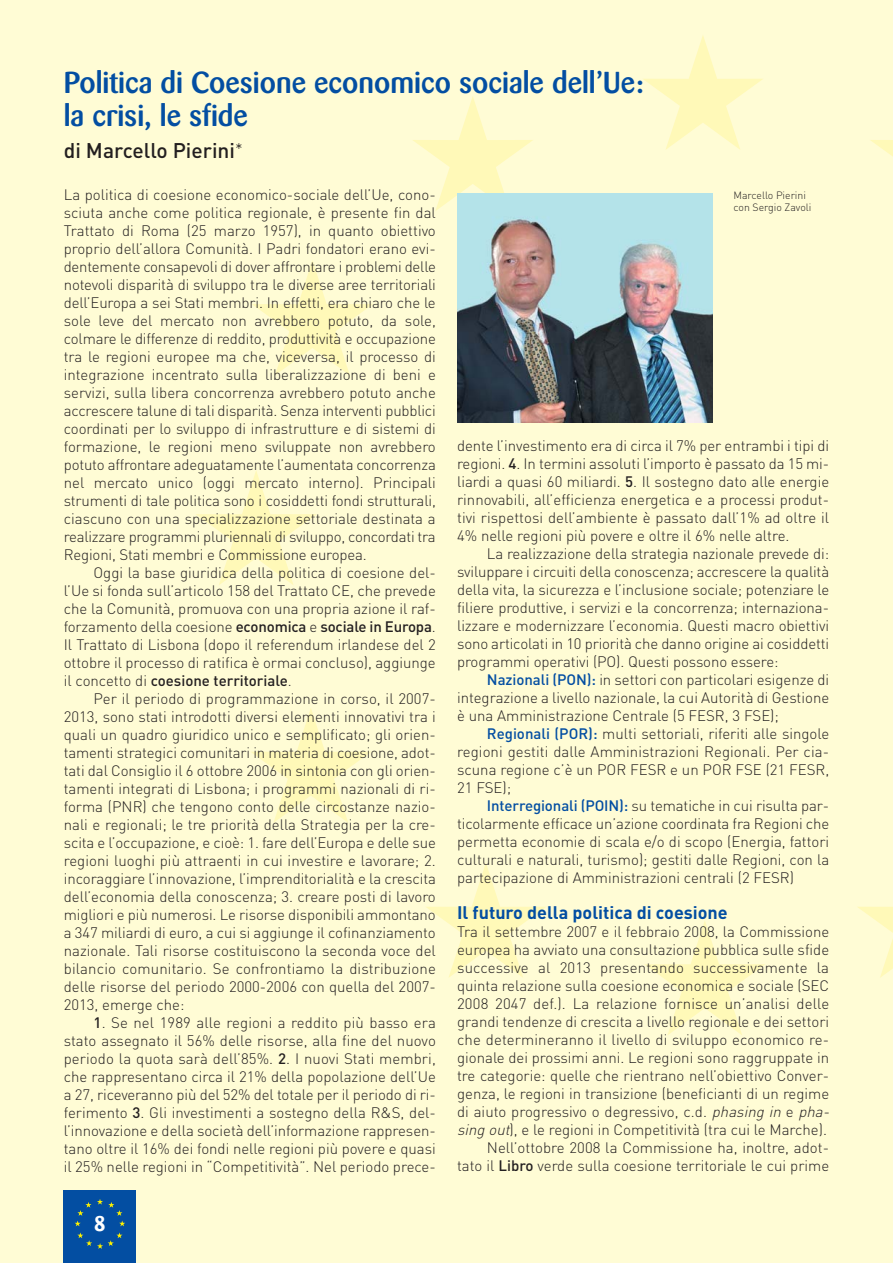
<style>
.page{position:relative;width:893px;height:1263px;background:#fffcd5}
.page>*{position:absolute;margin:0;border:0;box-sizing:border-box;transform-origin:0 0}
.t1{font:500 30px/33px "Barmeno BQ";color:#034ea2}
.t2{font:500 21px "DIN";color:#231f20}
.t3{font:700 21px "Barmeno BQ";color:#fff}
.t4{font:700 18px "DIN";color:#034ea2}
.t5{font:300 15px/18px "DIN";color:#231f20;text-align:justify}
.t6{font:300 10.5px/12px "DIN";color:#231f20}
.s1{font-weight:300;font-size:16.5px}
.s2{font-weight:500}
.s3{font-weight:500;color:#034ea2}
.s4{font-style:italic}
</style>
<div class="page">
<svg style="left:643px;top:36px;width:120px;height:113px"></svg>
<svg style="left:645px;top:921px;width:120px;height:114px"></svg>
<svg style="left:858px;top:907px;width:35px;height:71px"></svg>
<svg style="left:870px;top:140px;width:23px;height:16px"></svg>
<svg style="left:426px;top:863px;width:120px;height:114px"></svg>
<svg style="left:251px;top:708px;width:120px;height:114px"></svg>
<svg style="left:196px;top:471px;width:120px;height:114px"></svg>
<svg style="left:252px;top:261px;width:121px;height:114px"></svg>
<svg style="left:413px;top:96px;width:120px;height:115px"></svg>
<div style="left:64px;top:1191px;width:72px;height:72px;background:#034ea2"></div>
<svg style="left:77px;top:1232px;width:45px;height:17px"></svg>
<svg style="left:75px;top:1199px;width:50px;height:27px"></svg>
<img style="left:457px;top:193px;width:255px;height:229px">
<h1 class="t1" style="left:64px;top:69px;width:582px">Politica di Coesione economico sociale dell’Ue: la crisi, le sfide</h1>
<h2 class="t2" style="left:64px;top:143px;width:180px">di Marcello Pierini<span class="s1">*</span></h2>
<p class="t5" style="left:64px;top:187px;width:374px">La politica di coesione economico-sociale dell’Ue, cono - sciuta anche come politica regionale, è presente fin dal Trattato di Roma (25 marzo 1957), in quanto obiettivo proprio dell’allora Comunità. I Padri fondatori erano evi&shy;dentemente consapevoli di dover affrontare i problemi delle notevoli disparità di sviluppo tra le diverse aree territoriali dell’Europa a sei Stati membri. In effetti, era chiaro che le sole leve del mercato non avrebbero potuto, da sole, colmare le differenze di reddito, produttività e occupazione tra le regioni europee ma che, viceversa, il processo di integrazione incentrato sulla liberalizzazione di beni e servizi, sulla libera concorrenza avrebbero potuto anche accrescere talune di tali disparità. Senza interventi pubblici coordinati per lo sviluppo di infra strutture e di sistemi di formazione, le regioni meno svi luppate non avrebbero potuto affrontare adegua tamente l’aumentata concorrenza nel mercato unico (oggi mercato interno). Principali strumenti di tale politica sono i co siddetti fondi strutturali, ciascuno con una specializ zazione settoriale destinata a realizzare programmi pluriennali di sviluppo, concordati tra Regioni, Stati mem bri e Commissione europea.</p>
<p class="t5" style="left:64px;top:565px;width:374px;text-indent:30px">Oggi la base giuridica della politica di coesione del&shy;l’Ue si fonda sull’articolo 158 del Trattato CE, che prevede che la Comunità, promuova con una propria azione il raf&shy;forzamento della coesione <span class="s2">economica</span> e <span class="s2">sociale in Europa</span>.<br>Il Trattato di Lisbona (dopo il referendum irlandese del 2 ottobre il processo di ratifica è ormai concluso), aggiunge il concetto di <span class="s2">coesione territoriale</span>.</p>
<p class="t5" style="left:64px;top:691px;width:374px;text-indent:30px">Per il periodo di programmazione in corso, il 2007- 2013, sono stati introdotti diversi elementi innovativi tra i quali un quadro giuridico unico e semplificato; gli orien&shy;tamenti strategici comunitari in materia di coesione, adot&shy;tati dal Consiglio il 6 ottobre 2006 in sintonia con gli orien&shy;tamenti integrati di Lisbona; i programmi nazionali di ri&shy;forma (PNR) che tengono conto delle circostanze nazio&shy;nali e regionali; le tre priorità della Strategia per la cre&shy;scita e l’occupazione, e cioè: 1. fare dell’Europa e delle sue regioni luoghi più attraenti in cui investire e lavorare; 2. incoraggiare l’innovazione, l’imprenditorialità e la crescita dell’economia della conoscenza; 3. creare posti di lavoro migliori e più numerosi. Le risorse disponibili ammontano a 347 miliardi di euro, a cui si aggiunge il cofinanziamento nazionale. Tali risorse costituiscono la seconda voce del bilancio comunitario. Se confrontiamo la distribuzione delle risorse del periodo 2000-2006 con quella del 2007- 2013, emerge che:</p>
<p class="t5" style="left:64px;top:1015px;width:374px;text-indent:30px"><span class="s2">1</span>. Se nel 1989 alle regioni a reddito più basso era stato assegnato il 56% delle risorse, alla fine del nuovo periodo la quota sarà dell’85%. <span class="s2">2</span>. I nuovi Stati membri, che rappresentano circa il 21% della popolazione dell’Ue a 27, riceveranno più del 52% del totale per il periodo di ri&shy;ferimento <span class="s2">3</span>. Gli investimenti a sostegno della R&amp;S, del&shy;l’innovazione e della società dell’informazione rappresen&shy;tano oltre il 16% dei fondi nelle regioni più povere e quasi il 25% nelle regioni in “Competitività”. Nel periodo prece-</p>
<h2 class="t3" style="left:94px;top:1215px;width:13px">8</h2>
<p class="t6" style="left:733px;top:190px;width:79px">Marcello Pierini con Sergio Zavoli</p>
<p class="t5" style="left:457px;top:438px;width:374px">dente l’investimento era di circa il 7% per entrambi i tipi di regioni. <span class="s2">4</span>. In termini assoluti l’importo è passato da 15 mi&shy;liardi a quasi 60 miliardi. <span class="s2">5</span>. Il sostegno dato alle energie rinnovabili, all’efficienza energetica e a processi produt&shy;tivi rispettosi dell’ambiente è passato dall’1% ad oltre il 4% nelle regioni più povere e oltre il 6% nelle altre.</p>
<p class="t5" style="left:457px;top:546px;width:374px;text-indent:30px">La realizzazione della strategia nazionale prevede di: sviluppare i circuiti della conoscenza; accrescere la qualità della vita, la sicurezza e l’inclusione sociale; potenziare le filiere produttive, i servizi e la concorrenza; internaziona&shy;lizzare e modernizzare l’economia. Questi macro obiettivi sono articolati in 10 priorità che danno origine ai cosiddetti programmi operativi (PO). Questi possono essere:</p>
<p class="t5" style="left:457px;top:672px;width:374px;text-indent:30px"><span class="s3">Nazionali (PON):</span> in settori con particolari esigenze di integrazione a livello nazionale, la cui Autorità di Gestione è una Amministrazione Centrale (5 FESR, 3 FSE);</p>
<p class="t5" style="left:457px;top:726px;width:374px;text-indent:30px"><span class="s3">Regionali (POR):</span> multi settoriali, riferiti alle singole regioni gestiti dalle Amministrazioni Regionali. Per cia&shy;scuna regione c’è un POR FESR e un POR FSE (21 FESR, 21 FSE);</p>
<p class="t5" style="left:457px;top:798px;width:374px;text-indent:30px"><span class="s3">Interregionali (POIN):</span> su tematiche in cui risulta par&shy;ticolarmente efficace un’azione coordinata fra Regioni che permetta economie di scala e/o di scopo (Energia, fattori culturali e naturali, turismo); gestiti dalle Regioni, con la partecipazione di Amministrazioni centrali (2 FESR)</p>
<p class="t4" style="left:457px;top:906px;width:272px">Il futuro della politica di coesione</p>
<p class="t5" style="left:457px;top:924px;width:374px">Tra il settembre 2007 e il febbraio 2008, la Commissione</p>
<p class="t5" style="left:457px;top:942px;width:374px">europea ha avviato una consultazione pubblica sulle sfide</p>
<p class="t5" style="left:457px;top:960px;width:374px">successive al 2013 presentando successivamente la</p>
<p class="t5" style="left:457px;top:978px;width:374px">quinta relazione sulla coesione economica e sociale (SEC</p>
<p class="t5" style="left:457px;top:996px;width:374px">2008 2047 def.). La relazione fornisce un’analisi delle</p>
<p class="t5" style="left:457px;top:1014px;width:374px">grandi tendenze di crescita a livello regionale e dei settori</p>
<p class="t5" style="left:457px;top:1032px;width:374px">che determineranno il livello di sviluppo economico re-</p>
<p class="t5" style="left:457px;top:1050px;width:374px">gionale dei prossimi anni. Le regioni sono raggruppate in</p>
<p class="t5" style="left:457px;top:1068px;width:374px">tre categorie: quelle che rientrano nell’obiettivo Conver-</p>
<p class="t5" style="left:457px;top:1086px;width:374px">genza, le regioni in transizione (beneficianti di un regime</p>
<p class="t5" style="left:457px;top:1104px;width:377px">di aiuto progressivo o degressivo, c.d. <span class="s4">phasing in</span> e <span class="s4">pha-</span></p>
<p class="t5" style="left:457px;top:1122px;width:371px"><span class="s4">sing out</span>), e le regioni in Competitività (tra cui le Marche).</p>
<p class="t5" style="left:487px;top:1140px;width:344px">Nell’ottobre 2008 la Commissione ha, inoltre, adot-</p>
<p class="t5" style="left:457px;top:1158px;width:374px">tato il <span class="s2">Libro</span> verde sulla coesione territoriale le cui prime</p>
</div>
